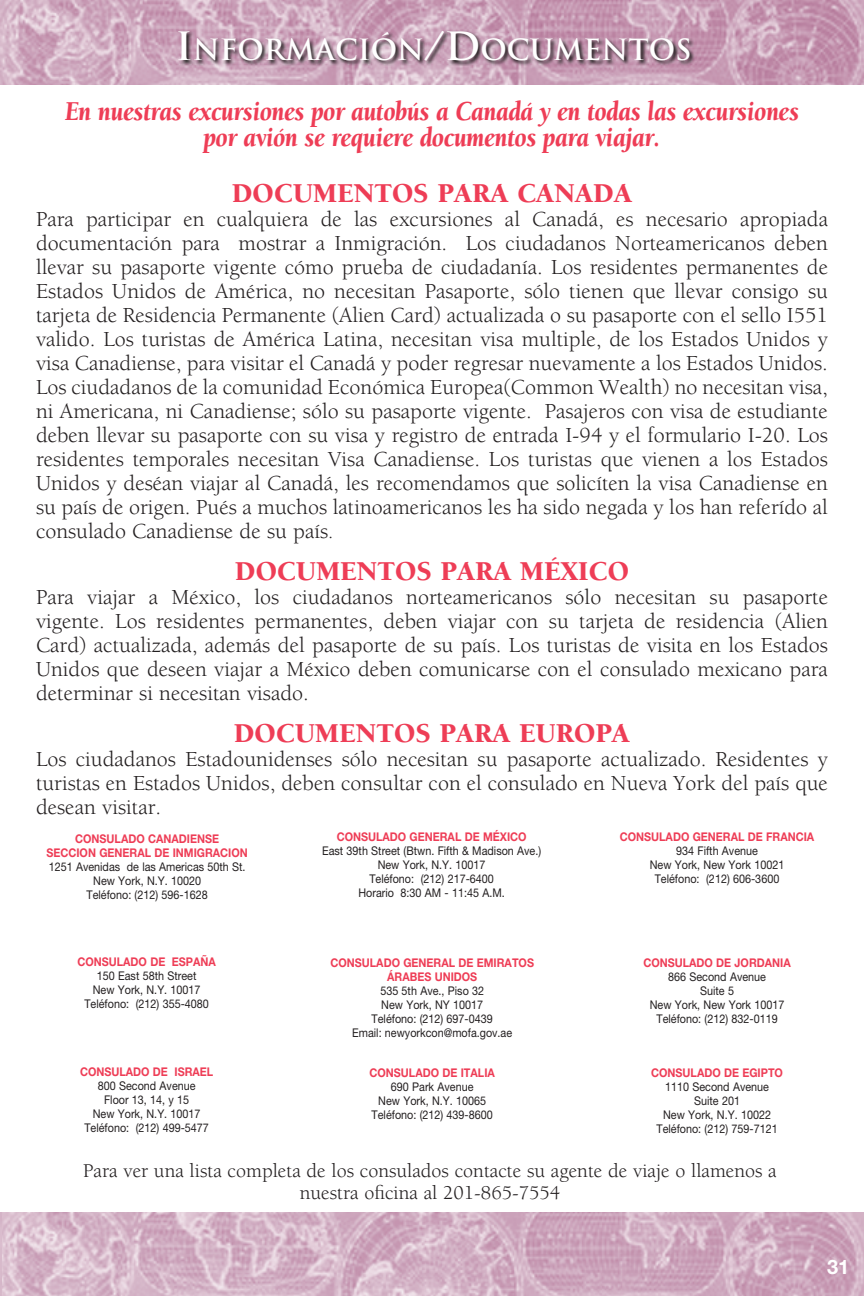
<style>
.page{position:relative;width:864px;height:1296px;background:#fff}
.page>*{position:absolute;margin:0;border:0;box-sizing:border-box;transform-origin:0 0}
.t1{font:700 28.4px "Trajan";color:#fff}
.t2{font:italic 900 28px "Berkeley";color:#ee3d56;scale:.84 1}
.t3{font:900 28px "Berkeley";color:#ee3d56}
.t4{font:22px/24px "Berkeley";color:#231f20;text-align:justify}
.t5{font:20px "Berkeley";color:#231f20}
.t6{font:700 20px "Helvetica Neue LT Std";color:#fff}
.t7{font:12px "Helvetica Neue";color:#231f20;scale:.9 1}
.t8{font:700 12px/14px "Helvetica Neue";color:#ee3d56;text-align:center;scale:.9 1}
.s1{font-size:38px}
.s2{font-size:20px}
</style>
<div class="page">
<img style="left:0;top:0;width:864px;height:84px">
<img style="left:0;top:1212px;width:864px;height:84px">
<svg style="left:178px;top:30px;width:517px;height:36px"></svg>
<img style="left:0;top:1213px;width:2px;height:83px">
<p class="t1" style="left:176px;top:32px;width:518px"><span class="s1">I</span>NFORMACIÓN<span class="s1">/D</span>OCUMENTOS</p>
<p class="t2" style="left:65px;top:96px;width:875px">En nuestras excursiones por autobús a Canadá y en todas las excursiones</p>
<p class="t2" style="left:204px;top:122px;width:545px">por avión se requiere documentos para viajar.</p>
<p class="t3" style="left:232px;top:178px;width:402px">DOCUMENTOS PARA CANADA</p>
<p class="t4" style="left:36px;top:207px;width:794px">Para participar en cualquiera de las excursiones al Canadá, es necesario apropiada documentación para mostrar a Inmigración. Los ciudadanos Norteamericanos deben llevar su pasaporte vigente cómo prueba de ciudadanía. Los residentes permanentes de Estados Unidos de América, no necesitan Pasaporte, sólo tienen que llevar consigo su tarjeta de Residencia Permanente (Alien Card) actualizada o su pasaporte con el sello I551 valido. Los turistas de América Latina, necesitan visa multiple, de los Estados Unidos y visa Canadiense, para visitar el Canadá y poder regresar nuevamente a los Estados Unidos.<br>Los ciudadanos de la comunidad Económica Europea(Common Wealth) no necesitan visa, ni Americana, ni Canadiense; sólo su pasaporte vigente. Pasajeros con visa de estudiante deben llevar su pasaporte con su visa y registro de entrada I-94 y el formulario I-20. Los residentes temporales necesitan Visa Canadiense. Los turistas que vienen a los Estados Unidos y deséan viajar al Canadá, les recomendamos que solicíten la visa Canadiense en su país de origen. Pués a muchos latinoamericanos les ha sido negada y los han referído al consulado Canadiense de su país<span class="s2">.</span></p>
<p class="t3" style="left:235px;top:556px;width:396px">DOCUMENTOS PARA MÉXICO</p>
<p class="t4" style="left:36px;top:585px;width:794px">Para viajar a México, los ciudadanos norteamericanos sólo necesitan su pasaporte vigente. Los residentes permanentes, deben viajar con su tarjeta de residencia (Alien Card) actualizada, además del pasaporte de su país. Los turistas de visita en los Estados Unidos que deseen viajar a México deben comunicarse con el consulado mexicano para determinar si necesitan visado.</p>
<p class="t3" style="left:234px;top:718px;width:398px">DOCUMENTOS PARA EUROPA</p>
<p class="t4" style="left:36px;top:747px;width:794px">Los ciudadanos Estadounidenses sólo necesitan su pasaporte actualizado. Residentes y turistas en Estados Unidos, deben consultar con el consulado en Nueva York del país que desean visitar.</p>
<p class="t8" style="left:75px;top:831px;width:161px">CONSULADO CANADIENSE</p>
<p class="t8" style="left:46px;top:845px;width:225px">SECCION GENERAL DE INMIGRACION</p>
<p class="t7" style="left:49px;top:860px;width:220px">1251 Avenidas de las Americas 50th St.</p>
<p class="t7" style="left:93px;top:874px;width:121px">New York, N.Y. 10020</p>
<p class="t7" style="left:87px;top:888px;width:136px">Teléfono: (212) 596-1628</p>
<p class="t8" style="left:77px;top:955px;width:155px">CONSULADO DE ESPAÑA</p>
<p class="t7" style="left:97px;top:969px;width:112px">150 East 58th Street</p>
<p class="t7" style="left:93px;top:983px;width:121px">New York, N.Y. 10017</p>
<p class="t7" style="left:84px;top:997px;width:140px">Teléfono: (212) 355-4080</p>
<p class="t8" style="left:80px;top:1065px;width:150px">CONSULADO DE ISRAEL</p>
<p class="t7" style="left:98px;top:1079px;width:110px">800 Second Avenue</p>
<p class="t7" style="left:104px;top:1093px;width:96px">Floor 13, 14, y 15</p>
<p class="t7" style="left:93px;top:1107px;width:121px">New York, N.Y. 10017</p>
<p class="t7" style="left:84px;top:1121px;width:140px">Teléfono: (212) 499-5477</p>
<p class="t8" style="left:337px;top:830px;width:213px">CONSULADO GENERAL DE MÉXICO</p>
<p class="t7" style="left:322px;top:844px;width:245px">East 39th Street (Btwn. Fifth &amp; Madison Ave.)</p>
<p class="t7" style="left:378px;top:858px;width:121px">New York, N.Y. 10017</p>
<p class="t7" style="left:369px;top:872px;width:140px">Teléfono: (212) 217-6400</p>
<p class="t7" style="left:358px;top:886px;width:164px">Horario 8:30 AM - 11:45 A.M.</p>
<p class="t8" style="left:330px;top:955px;width:228px">CONSULADO GENERAL DE EMIRATOS<br>ÁRABES UNIDOS</p>
<p class="t7" style="left:380px;top:983px;width:117px">535 5th Ave., Piso 32</p>
<p class="t7" style="left:381px;top:997px;width:115px">New York, NY 10017</p>
<p class="t7" style="left:372px;top:1011px;width:136px">Teléfono: (212) 697-0439</p>
<p class="t7" style="left:352px;top:1025px;width:179px">Email: newyorkcon@mofa.gov.ae</p>
<p class="t8" style="left:370px;top:1065px;width:141px">CONSULADO DE ITALIA</p>
<p class="t7" style="left:391px;top:1079px;width:93px">690 Park Avenue</p>
<p class="t7" style="left:378px;top:1093px;width:121px">New York, N.Y. 10065</p>
<p class="t7" style="left:372px;top:1107px;width:136px">Teléfono: (212) 439-8600</p>
<p class="t8" style="left:620px;top:829px;width:218px">CONSULADO GENERAL DE FRANCIA</p>
<p class="t7" style="left:676px;top:843px;width:92px">934 Fifth Avenue</p>
<p class="t7" style="left:650px;top:857px;width:151px">New York, New York 10021</p>
<p class="t7" style="left:655px;top:871px;width:140px">Teléfono: (212) 606-3600</p>
<p class="t8" style="left:643px;top:955px;width:165px">CONSULADO DE JORDANIA</p>
<p class="t7" style="left:668px;top:969px;width:110px">866 Second Avenue</p>
<p class="t7" style="left:700px;top:983px;width:39px">Suite 5</p>
<p class="t7" style="left:650px;top:997px;width:151px">New York, New York 10017</p>
<p class="t7" style="left:656px;top:1011px;width:136px">Teléfono: (212) 832-0119</p>
<p class="t8" style="left:651px;top:1065px;width:148px">CONSULADO DE EGIPTO</p>
<p class="t7" style="left:665px;top:1079px;width:117px">1110 Second Avenue</p>
<p class="t7" style="left:694px;top:1093px;width:53px">Suite 201</p>
<p class="t7" style="left:663px;top:1107px;width:121px">New York, N.Y. 10022</p>
<p class="t7" style="left:656px;top:1121px;width:136px">Teléfono: (212) 759-7121</p>
<p class="t5" style="left:83px;top:1160px;width:695px">Para ver una lista completa de los consulados contacte su agente de viaje o llamenos a</p>
<p class="t5" style="left:300px;top:1182px;width:262px">nuestra oficina al 201-865-7554</p>
<p class="t6" style="left:827px;top:1255px;width:24px">31</p>
</div>
